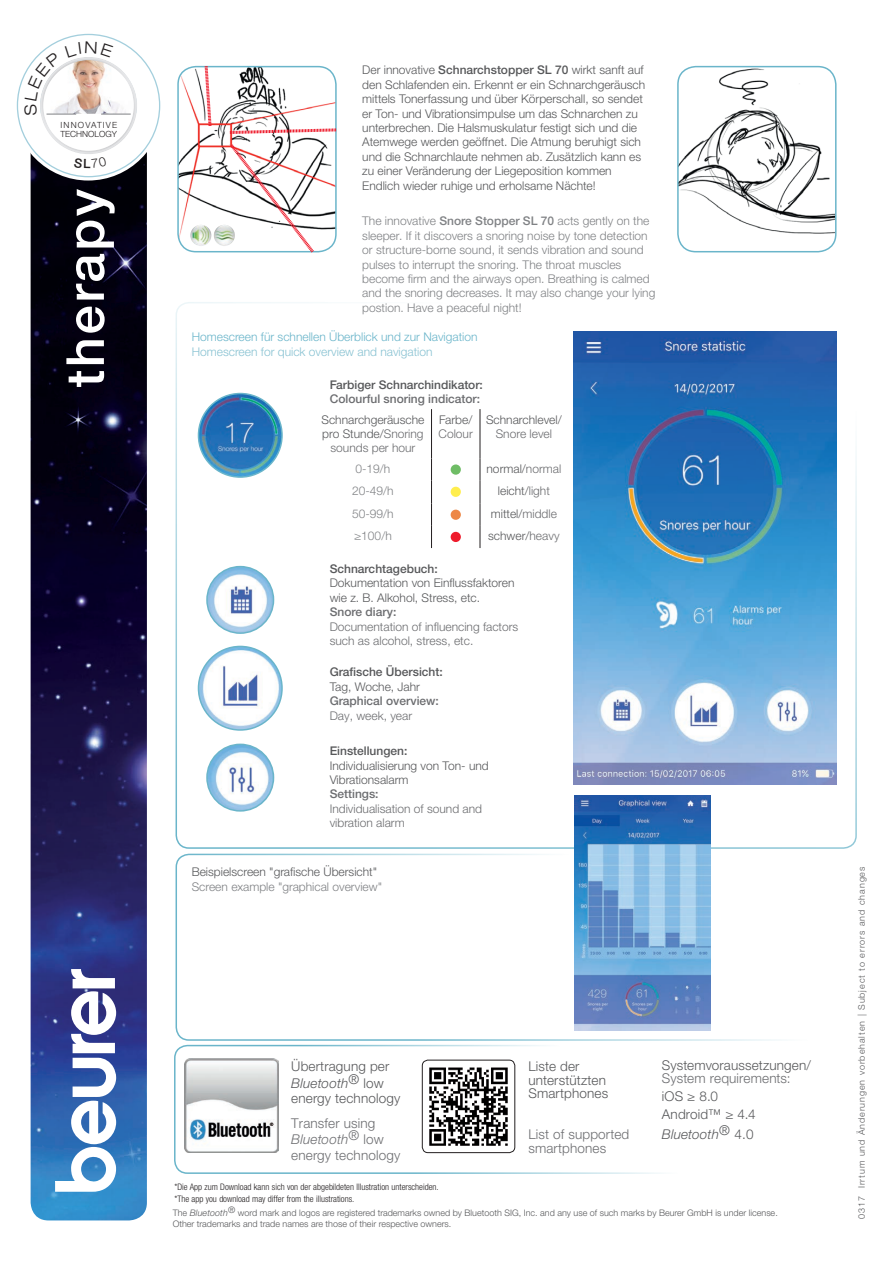
<style>
.page{position:relative;width:893px;height:1263px;background:#fff}
.page>*{position:absolute;margin:0;border:0;box-sizing:border-box;transform-origin:0 0}
.t1{font:500 52.5px "Helvetica Neue LTW1 G";letter-spacing:.05em;color:#fff}
.t2{font:300 13.5px/13.5px "Helvetica Neue LTW1 G";letter-spacing:.01em;color:#57585a}
.t3{font:300 13.5px/16.5px "Helvetica Neue LTW1 G";letter-spacing:.01em;color:#6c6d70}
.t4{font:italic 300 13.5px "Helvetica Neue LTW1 G";letter-spacing:.01em;color:#57585a}
.t5{font:300 12px/14.4px "Helvetica Neue LTW1 G";color:#57585a}
.t6{font:300 12px/14.4px "Helvetica Neue LTW1 G";color:#808285}
.t7{font:300 12px/14.4px "Helvetica Neue LTW1 G";color:#6c6d70}
.t8{font:500 12px "Helvetica Neue LTW1 G";color:#57585a}
.t9{font:500 12px "Helvetica Neue LTW1 G";color:#6c6d70}
.t10{font:300 12px "Helvetica Neue LTW1 G";color:#6ab5ca}
.t11{font:300 12px "Helvetica Neue LTW1 G";color:#88c2d2}
.t12{font:300 10.05px/10.6px "Helvetica Neue LT Pro";letter-spacing:.03em;color:#231f20;text-align:center}
.t13{font:300 9px/10.8px "Helvetica Neue LTW1 G";color:#57585a}
.t14{font:300 condensed 9px/12px "Helvetica Neue LT Pro";color:#231f20}
.t15{font:300 9px "Helvetica Neue LT Pro";letter-spacing:.1em;color:#57585a}
.t16{font:300 8.55px/9.8px "Helvetica Neue LT Pro";letter-spacing:.055em;color:#231f20}
.s1{font-weight:500}
.s2{color:#6c6d70}
.s3{font-style:italic}
.s4{font-style:normal}
</style>
<div class="page">
<img style="left:31px;top:152px;width:116px;height:1068px">
<svg style="left:55px;top:969px;width:61px;height:223px"></svg>
<div style="left:13px;top:31px;width:150px;height:150px;border:4px solid #fff;border-radius:50%"></div>
<img style="left:574px;top:332px;width:262px;height:453px">
<div style="left:174px;top:1045px;width:664px;height:129px;border:2px solid #6ab5ca;border-radius:13px"></div>
<img style="left:185px;top:1059px;width:94px;height:94px">
<img style="left:429px;top:1067px;width:79px;height:79px">
<div style="left:422px;top:1060px;width:93px;height:93px;border:1px solid #231f20;border-radius:6px"></div>
<img style="left:574px;top:795px;width:136px;height:235px">
<div style="left:176px;top:854px;width:690px;height:187px;border:2px solid #6ab5ca;border-radius:13px"></div>
<img style="left:198px;top:393px;width:84px;height:84px;border-radius:42px">
<div style="left:198px;top:393px;width:85px;height:85px;border:2px solid #6ab5ca;border-radius:50%"></div>
<img style="left:207px;top:567px;width:67px;height:66px;border-radius:33px">
<div style="left:206px;top:566px;width:68px;height:68px;border:2px solid #6ab5ca;border-radius:50%"></div>
<img style="left:198px;top:646px;width:84px;height:84px;border-radius:42px">
<div style="left:198px;top:646px;width:85px;height:85px;border:2px solid #6ab5ca;border-radius:50%"></div>
<img style="left:207px;top:744px;width:67px;height:67px;border-radius:33px">
<div style="left:206px;top:744px;width:68px;height:68px;border:2px solid #6ab5ca;border-radius:50%"></div>
<hr style="left:431px;top:409px;width:1px;height:49px;background:#231f20">
<hr style="left:480px;top:409px;width:1px;height:49px;background:#231f20">
<svg style="left:431px;top:458px;width:1px;height:90px"></svg>
<svg style="left:480px;top:458px;width:1px;height:90px"></svg>
<div style="left:451px;top:464px;width:10px;height:11px;background:#6fbd66;border-radius:50%"></div>
<div style="left:451px;top:487px;width:10px;height:10px;background:#ffee4e;border-radius:50%"></div>
<div style="left:451px;top:510px;width:10px;height:10px;background:#ed8746;border-radius:50%"></div>
<div style="left:451px;top:532px;width:10px;height:10px;background:#ee1b2c;border-radius:50%"></div>
<img style="left:178px;top:67px;width:158px;height:185px">
<div style="left:177px;top:66px;width:160px;height:186px;border:2px solid #6ab5ca;border-radius:18px"></div>
<img style="left:678px;top:67px;width:158px;height:185px">
<div style="left:677px;top:66px;width:159px;height:186px;border:2px solid #6ab5ca;border-radius:18px"></div>
<svg style="left:230px;top:144px;width:84px;height:109px"></svg>
<svg style="left:230px;top:128px;width:106px;height:6px"></svg>
<svg style="left:205px;top:66px;width:6px;height:60px"></svg>
<img style="left:190px;top:225px;width:22px;height:21px;border-radius:11px">
<img style="left:214px;top:225px;width:21px;height:21px;border-radius:11px">
<div style="left:17px;top:34px;width:143px;height:143px;background:#fff;border-radius:50%"></div>
<svg style="left:24px;top:41px;width:114px;height:127px"></svg>
<p class="t16" style="left:61px;top:120px;width:58px">INNOVATIVE<br>TECHNOLOGY</p>
<p class="t12" style="left:61px;top:120px;width:56px">MEDICALLY<br>TESTED</p>
<h1 class="t1" style="left:54px;top:387px;width:200px;rotate:-90deg">therapy</h1>
<p class="t5" style="left:362px;top:63px;width:284px">Der innovative <span class="s1">Schnarchstopper SL 70</span> wirkt sanft auf den Schlafenden ein. Erkennt er ein Schnarchgeräusch mittels Tonerfassung und über Körperschall, so sendet er Ton- und Vibrationsimpulse um das Schnarchen zu unterbrechen. Die Halsmuskulatur festigt sich und die Atemwege werden geöffnet. Die Atmung beruhigt sich und die Schnarchlaute nehmen ab. Zusätzlich kann es zu einer Veränderung der Liegeposition kommen Endlich wieder ruhige und erholsame Nächte!</p>
<p class="t6" style="left:362px;top:214px;width:295px">The innovative <span class="s1">Snore Stopper SL 70</span> acts gently on the sleeper. If it discovers a snoring noise by tone detection or structure-borne sound, it sends vibration and sound pulses to interrupt the snoring. The throat muscles become firm and the airways open. Breathing is calmed and the snoring decreases. It may also change your lying postion. Have a peaceful night!</p>
<p class="t10" style="left:192px;top:330px;width:287px">Homescreen für schnellen Überblick und zur Navigation</p>
<p class="t11" style="left:192px;top:344px;width:242px">Homescreen for quick overview and navigation</p>
<p class="t8" style="left:330px;top:377px;width:155px">Farbiger Schnarchindikator:</p>
<p class="t9" style="left:330px;top:392px;width:152px">Colourful snoring indicator:</p>
<p class="t5" style="left:321px;top:412px;width:104px;text-align:center">Schnarchgeräusche pro Stunde/<span class="s2">Snoring sounds per hour</span></p>
<p class="t5" style="left:439px;top:412px;width:35px">Farbe/</p>
<p class="t7" style="left:439px;top:427px;width:36px">Colour</p>
<p class="t5" style="left:486px;top:412px;width:77px">Schnarchlevel/</p>
<p class="t7" style="left:496px;top:427px;width:58px">Snore level</p>
<p class="t6" style="left:355px;top:461px;width:36px">0-19/h</p>
<p class="t5" style="left:487px;top:461px;width:76px">normal/<span class="s2">normal</span></p>
<p class="t6" style="left:352px;top:484px;width:43px">20-49/h</p>
<p class="t5" style="left:498px;top:484px;width:53px">leicht/<span class="s2">light</span></p>
<p class="t6" style="left:352px;top:507px;width:43px">50-99/h</p>
<p class="t5" style="left:491px;top:507px;width:68px">mittel/<span class="s2">middle</span></p>
<p class="t6" style="left:354px;top:529px;width:39px">≥100/h</p>
<p class="t5" style="left:488px;top:529px;width:73px">schwer/<span class="s2">heavy</span></p>
<p class="t8" style="left:330px;top:561px;width:110px">Schnarchtagebuch:</p>
<p class="t5" style="left:330px;top:576px;width:186px">Dokumentation von Einflussfaktoren wie z. B. Alkohol, Stress, etc.</p>
<p class="t9" style="left:330px;top:605px;width:68px">Snore diary:</p>
<p class="t7" style="left:330px;top:619px;width:190px">Documentation of influencing factors such as alcohol, stress, etc.</p>
<p class="t8" style="left:330px;top:665px;width:115px">Grafische Übersicht:</p>
<p class="t5" style="left:330px;top:679px;width:92px">Tag, Woche, Jahr</p>
<p class="t9" style="left:330px;top:694px;width:111px">Graphical overview:</p>
<p class="t7" style="left:330px;top:708px;width:84px">Day, week, year</p>
<p class="t8" style="left:330px;top:744px;width:79px">Einstellungen:</p>
<p class="t5" style="left:330px;top:758px;width:161px">Individualisierung von Ton- und<br>Vibrationsalarm</p>
<p class="t9" style="left:330px;top:787px;width:50px">Settings:</p>
<p class="t7" style="left:330px;top:801px;width:154px">Individualisation of sound and vibration alarm</p>
<p class="t5" style="left:192px;top:865px;width:187px">Beispielscreen "grafische Übersicht"</p>
<p class="t6" style="left:192px;top:879px;width:192px">Screen example "graphical overview"</p>
<p class="t2" style="left:291px;top:1058px;width:100px;line-height:16.5px">Übertragung per<br><span class="s3">Bluetooth</span>® low</p>
<p class="t2" style="left:291px;top:1091px;width:111px">energy technology</p>
<p class="t3" style="left:291px;top:1115px;width:94px">Transfer using<br><span class="s3">Bluetooth</span>® low</p>
<p class="t3" style="left:291px;top:1146px;width:111px">energy technology</p>
<p class="t14" style="left:174px;top:1180px;width:266px">*Die App zum Download kann sich von der abgebildeten Illustration unterscheiden. *The app you download may differ from the illustrations.</p>
<p class="t2" style="left:528px;top:1060px;width:81px">Liste der unterstützten<br>Smartphones</p>
<p class="t3" style="left:528px;top:1127px;width:102px;line-height:13.5px">List of supported smartphones</p>
<p class="t2" style="left:662px;top:1058px;width:151px">Systemvoraussetzungen/</p>
<p class="t3" style="left:662px;top:1070px;width:130px">System requirements:</p>
<p class="t2" style="left:662px;top:1087px;width:95px;line-height:18px">iOS ≥ 8.0<br>Android™ ≥ 4.4</p>
<p class="t4" style="left:662px;top:1126px;width:93px">Bluetooth<sup>®</sup> <span class="s4">4.0</span></p>
<p class="t13" style="left:173px;top:1207px;width:606px">The <span class="s3">Bluetooth</span>® word mark and logos are registered trademarks owned by Bluetooth SIG, Inc. and any use of such marks by Beurer GmbH is under license.<br>Other trademarks and trade names are those of their respective owners.</p>
<p class="t15" style="left:856px;top:1219px;width:354px;rotate:-90deg">0317 IRRTUM UND ÄNDERUNGEN VORBEHALTEN | SUBJECT TO ERRORS AND CHANGES</p>
</div>
